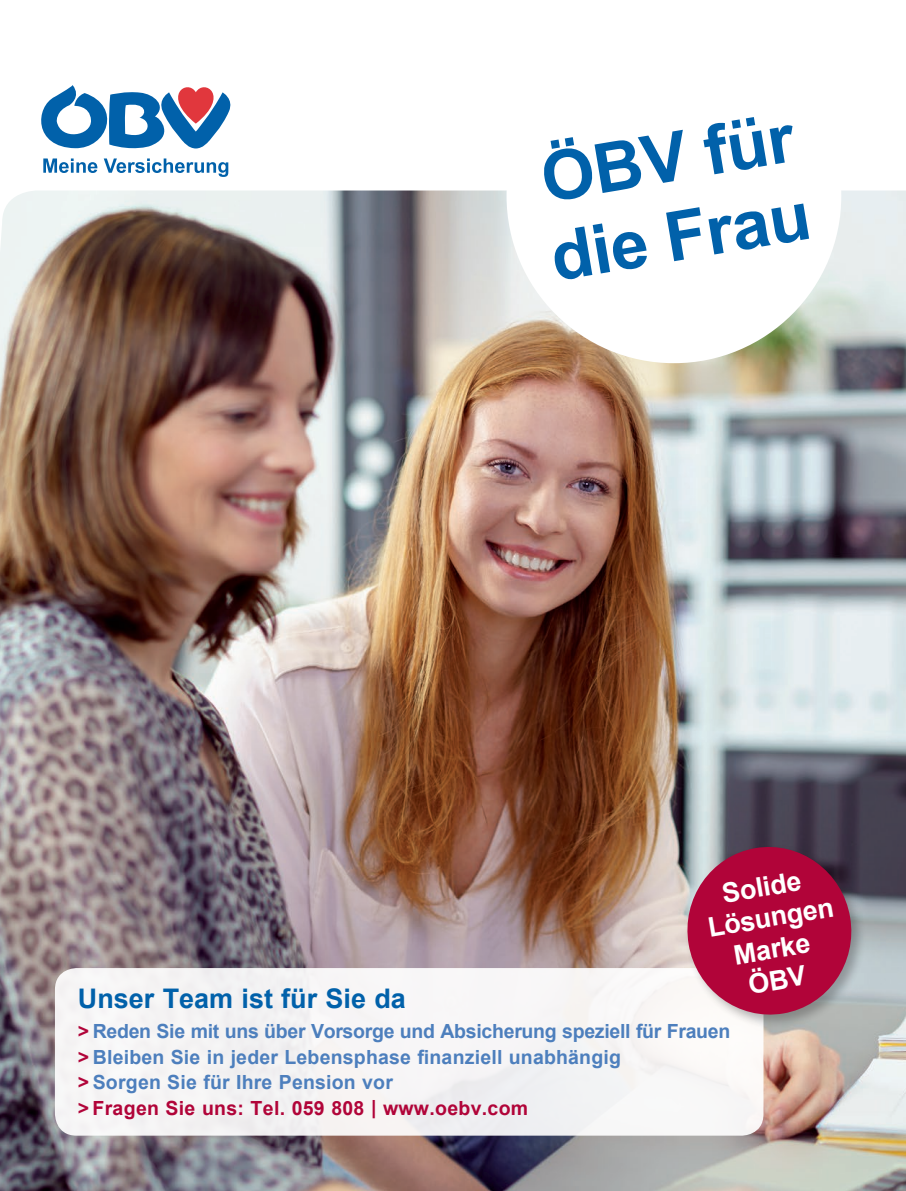
<style>
.page{position:relative;width:906px;height:1191px;background:#fff}
.page>*{position:absolute;margin:0;border:0;box-sizing:border-box;transform-origin:0 0}
.t1{font:700 68.55px/79.2px "Arial";color:#0161aa}
.t2{font:700 27px/31.5px "Arial";color:#fff;text-align:center}
.t3{font:700 27px "Arial";color:#0161aa}
.t4{font:700 19.5px/25.5px "Arial";letter-spacing:.01em;color:#4d7fbd}
.t5{font:700 19.5px "Arial";letter-spacing:.015em;color:#b10439}
.s1{color:#b10439}
</style>
<div class="page">
<svg style="left:41px;top:85px;width:189px;height:64px"></svg>
<svg style="left:43px;top:158px;width:54px;height:15px"></svg>
<svg style="left:104px;top:158px;width:124px;height:19px"></svg>
<img style="left:0;top:190px;width:906px;height:1001px">
<div style="left:55px;top:968px;width:708px;height:167px;background:#f6f5f5;border-radius:22px"></div>
<div style="left:506px;top:28px;width:335px;height:335px;background:#fff;border-radius:50%"></div>
<div style="left:684px;top:844px;width:182px;height:185px;background:#231f20;opacity:.32"></div>
<svg style="left:681px;top:840px;width:176px;height:181px;background:#aa355b"></svg>
<h1 class="t1" style="left:533px;top:140px;width:264px;rotate:-9deg">ÖBV für die Frau</h1>
<h2 class="t2" style="left:700px;top:881px;width:129px;rotate:-10deg">Solide<br>Lösungen<br>Marke<br>ÖBV</h2>
<h2 class="t3" style="left:78px;top:979px;width:329px">Unser Team ist für Sie da</h2>
<p class="t4" style="left:78px;top:1018px;width:654px"><span class="s1">&gt;</span> Reden Sie mit uns über Vorsorge und Absicherung speziell für Frauen <span class="s1">&gt;</span> Bleiben Sie in jeder Lebensphase finanziell unabhängig<br><span class="s1">&gt;</span> Sorgen Sie für Ihre Pension vor</p>
<p class="t5" style="left:78px;top:1094px;width:452px">&gt; Fragen Sie uns: Tel. 059 808 | www.oebv.com</p>
</div>
